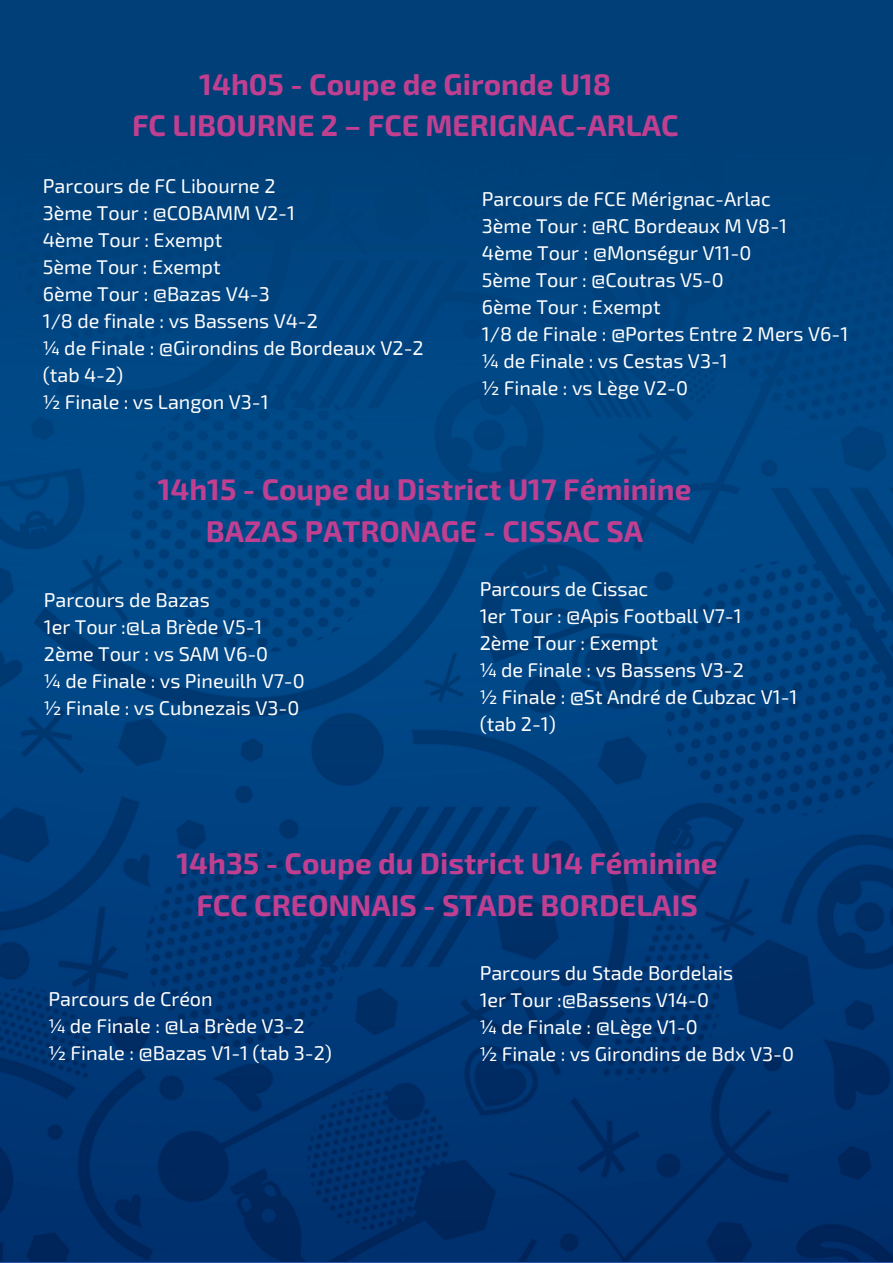
<style>
.page{position:relative;width:893px;height:1263px;background:#fff}
.page>*{position:absolute;margin:0;border:0;box-sizing:border-box;transform-origin:0 0}
.t1{font:700 92.7px "Exo 2";color:#c13f91}
.t2{font:700 29.85px/41.7px "Exo 2";color:#c13f91;text-align:center}
.t3{font:19.8px/27px "Exo 2";color:#fff}
</style>
<div class="page">
<img style="left:0;top:0;width:893px;height:1261px">
<h1 class="t1" style="left:45px;top:9px;width:808px">CAHIER DE PRESSE</h1>
<h2 class="t2" style="left:132px;top:61px;width:548px">14h05 - Coupe de Gironde U18<br>FC LIBOURNE 2 – FCE MERIGNAC-ARLAC</h2>
<p class="t3" style="left:43px;top:171px;width:382px">Parcours de FC Libourne 2<br>3ème Tour : @COBAMM V2-1<br>4ème Tour : Exempt<br>5ème Tour : Exempt<br>6ème Tour : @Bazas V4-3<br>1/8 de finale : vs Bassens V4-2<br>¼ de Finale : @Girondins de Bordeaux V2-2 (tab 4-2)<br>½ Finale : vs Langon V3-1</p>
<p class="t3" style="left:482px;top:185px;width:368px">Parcours de FCE Mérignac-Arlac<br>3ème Tour : @RC Bordeaux M V8-1<br>4ème Tour : @Monségur V11-0<br>5ème Tour : @Coutras V5-0<br>6ème Tour : Exempt<br>1/8 de Finale : @Portes Entre 2 Mers V6-1 ¼ de Finale : vs Cestas V3-1<br>½ Finale : vs Lège V2-0</p>
<h2 class="t2" style="left:158px;top:467px;width:535px">14h15 - Coupe du District U17 Féminine<br>BAZAS PATRONAGE - CISSAC SA</h2>
<p class="t3" style="left:44px;top:585px;width:262px">Parcours de Bazas<br>1er Tour :@La Brède V5-1<br>2ème Tour : vs SAM V6-0<br>¼ de Finale : vs Pineuilh V7-0 ½ Finale : vs Cubnezais V3-0</p>
<p class="t3" style="left:480px;top:574px;width:319px">Parcours de Cissac<br>1er Tour : @Apis Football V7-1<br>2ème Tour : Exempt<br>¼ de Finale : vs Bassens V3-2<br>½ Finale : @St André de Cubzac V1-1 (tab 2-1)</p>
<h2 class="t2" style="left:177px;top:841px;width:542px">14h35 - Coupe du District U14 Féminine<br>FCC CREONNAIS - STADE BORDELAIS</h2>
<p class="t3" style="left:48px;top:984px;width:285px">Parcours de Créon<br>¼ de Finale : @La Brède V3-2<br>½ Finale : @Bazas V1-1 (tab 3-2)</p>
<p class="t3" style="left:480px;top:958px;width:316px">Parcours du Stade Bordelais<br>1er Tour :@Bassens V14-0<br>¼ de Finale : @Lège V1-0<br>½ Finale : vs Girondins de Bdx V3-0</p>
</div>
